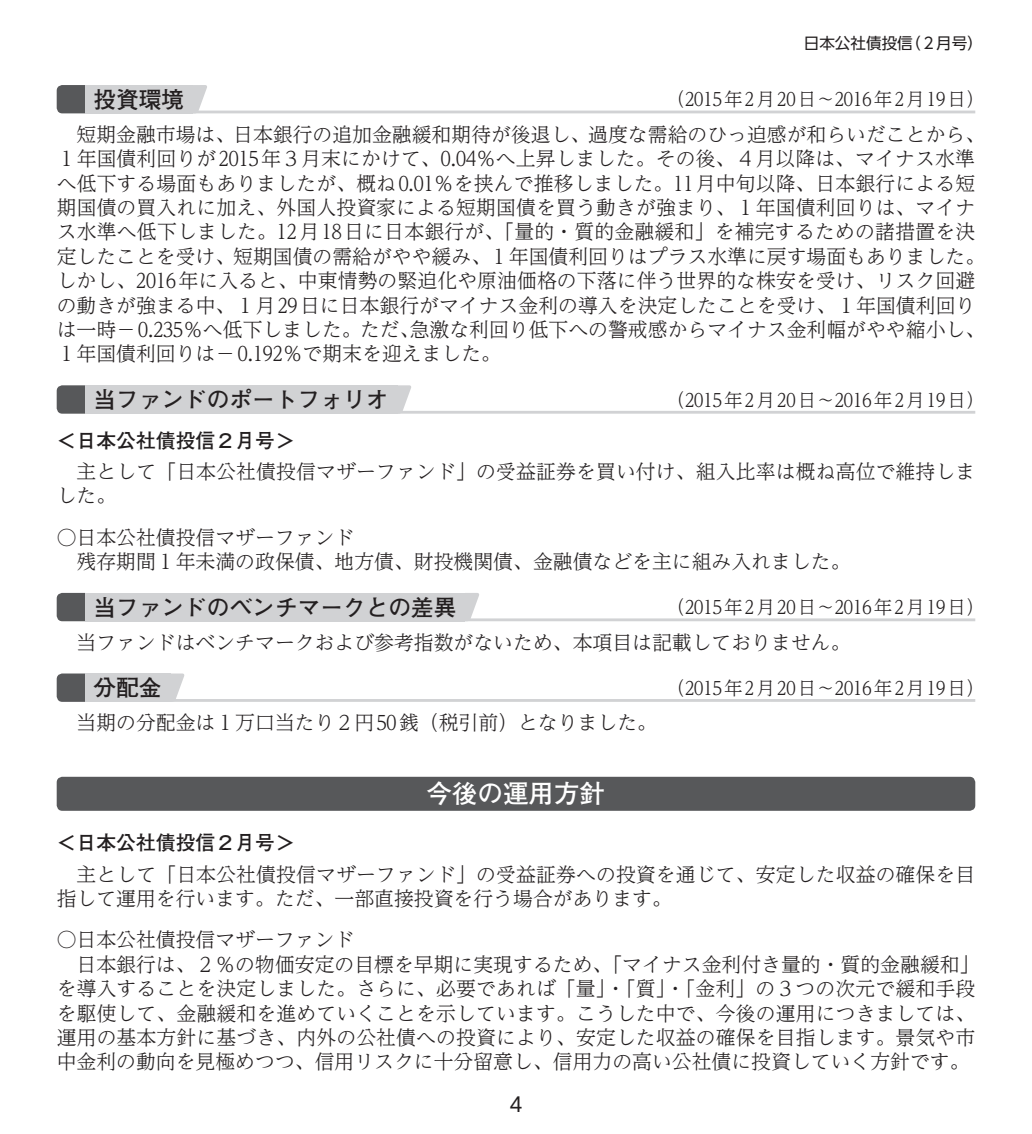
<style>
.page{position:relative;width:1032px;height:1134px;background:#fff}
.page>*{position:absolute;margin:0;border:0;box-sizing:border-box;transform-origin:0 0}
.t1{font:700 25.6px "Futo Go B101 Pro";color:#fff}
.t2{font:700 22.6px "Futo Go B101 Pro";color:#231f20}
.t3{font:300 19.8px/24.4px "UD Reimin Pro";color:#231f20}
.t4{font:700 19.8px "Futo Go B101 Pro";color:#231f20}
.t5{font:19.8px "UD Shin Go Pro";color:#231f20}
.t6{font:300 18.4px "UD Reimin Pro";color:#231f20}
.t7{font:15.6px "UD Shin Go Pro";color:#231f20}
</style>
<div class="page">
<hr style="left:85px;top:111px;width:890px;height:2px;background:#d1d2d4">
<svg style="left:57px;top:85px;width:28px;height:28px"></svg>
<div style="left:85px;top:85px;width:108px;height:28px;background:#d1d2d4"></div>
<svg style="left:193px;top:85px;width:14px;height:26px"></svg>
<hr style="left:85px;top:411px;width:890px;height:3px;background:#d1d2d4">
<svg style="left:57px;top:385px;width:28px;height:29px"></svg>
<div style="left:85px;top:385px;width:312px;height:29px;background:#d1d2d4"></div>
<svg style="left:397px;top:385px;width:15px;height:29px"></svg>
<hr style="left:85px;top:618px;width:890px;height:3px;background:#d1d2d4">
<svg style="left:57px;top:593px;width:28px;height:28px"></svg>
<div style="left:85px;top:593px;width:380px;height:28px;background:#d1d2d4"></div>
<svg style="left:465px;top:593px;width:14px;height:26px"></svg>
<hr style="left:85px;top:699px;width:890px;height:3px;background:#d1d2d4">
<svg style="left:57px;top:673px;width:28px;height:29px"></svg>
<div style="left:85px;top:673px;width:85px;height:29px;background:#d1d2d4"></div>
<svg style="left:170px;top:673px;width:15px;height:26px"></svg>
<div style="left:57px;top:777px;width:918px;height:34px;background:#57585a;border-radius:6px"></div>
<p class="t7" style="left:804px;top:31px;width:181px">日本公社債投信（２月号）</p>
<p class="t2" style="left:94px;top:81px;width:92px">投資環境</p>
<p class="t6" style="left:666px;top:84px;width:319px">（2015年2月 20日～2016年 2月 19日）</p>
<p class="t3" style="left:57px;top:121px;width:930px;text-indent:20px">短期金融市場は、日本銀行の追加金融緩和期待が後退し、過度な需給のひっ迫感が和らいだことから、１ 年国債利回りが2015年３月末にかけて、0.04％へ上昇しました。その後、４月以降は、マイナス水準へ低下する場面もありましたが、概ね 0.01％を挟んで推移しました。11月中旬以降、日本銀行による短期国債の買入れに加え、外国人投資家による短期国債を買う動きが強まり、１ 年国債利回りは、マイナス水準へ低下しました。12月 18日に日本銀行が、「量的・質的金融緩和」を補完するための諸措置を決定したことを受け、短期国債の需給がやや緩み、１ 年国債利回りはプラス水準に戻す場面もありました。しかし、2016年に入ると、中東情勢の緊迫化や原油価格の下落に伴う世界的な株安を受け、リスク回避の動きが強まる中、１ 月29日に日本銀行がマイナス金利の導入を決定したことを受け、１ 年国債利回りは一時－0.235％へ低下しました。ただ、急激な利回り低下への警戒感からマイナス金利幅がやや縮小し、１ 年国債利回りは－0.192％で期末を迎えました。</p>
<p class="t2" style="left:94px;top:381px;width:296px">当ファンドのポートフォリオ</p>
<p class="t6" style="left:666px;top:385px;width:319px">（2015年2月 20日～2016年 2月 19日）</p>
<p class="t4" style="left:57px;top:424px;width:240px">＜日本公社債投信２月号＞</p>
<p class="t3" style="left:57px;top:458px;width:920px;text-indent:20px">主として「日本公社債投信マザーファンド」の受益証券を買い付け、組入比率は概ね高位で維持しました。</p>
<p class="t3" style="left:77px;top:524px;width:775px;text-indent:-20px">○日本公社債投信マザーファンド<br>残存期間１ 年未満の政保債、地方債、財投機関債、金融債などを主に組み入れました。</p>
<p class="t2" style="left:94px;top:589px;width:364px">当ファンドのベンチマークとの差異</p>
<p class="t6" style="left:666px;top:592px;width:319px">（2015年2月 20日～2016年 2月 19日）</p>
<p class="t3" style="left:77px;top:629px;width:775px">当ファンドはベンチマークおよび参考指数がないため、本項目は記載しておりません。</p>
<p class="t2" style="left:94px;top:670px;width:70px">分配金</p>
<p class="t6" style="left:667px;top:673px;width:319px">（2015年2月 20日～2016年 2月 19日）</p>
<p class="t3" style="left:77px;top:710px;width:582px">当期の分配金は１ 万口当たり２円 50銭（税引前）となりました。</p>
<p class="t1" style="left:426px;top:773px;width:180px">今後の運用方針</p>
<p class="t4" style="left:57px;top:827px;width:240px">＜日本公社債投信２月号＞</p>
<p class="t3" style="left:57px;top:861px;width:920px;text-indent:20px">主として「日本公社債投信マザーファンド」の受益証券への投資を通じて、安定した収益の確保を目指して運用を行います。ただ、一部直接投資を行う場合があります。</p>
<p class="t3" style="left:57px;top:927px;width:299px">○日本公社債投信マザーファンド</p>
<p class="t3" style="left:77px;top:951px;width:904px">日本銀行は、２％の物価安定の目標を早期に実現するため、「マイナス金利付き量的・質的金融緩和」</p>
<p class="t3" style="left:57px;top:976px;width:920px">を導入することを決定しました。さらに、必要であれば「量」・「質」・「金利」の３つの次元で緩和手段</p>
<p class="t3" style="left:57px;top:1000px;width:920px">を駆使して、金融緩和を進めていくことを示しています。こうした中で、今後の運用につきましては、</p>
<p class="t3" style="left:57px;top:1024px;width:920px">運用の基本方針に基づき、内外の公社債への投資により、安定した収益の確保を目指します。景気や市</p>
<p class="t3" style="left:57px;top:1049px;width:914px">中金利の動向を見極めつつ、信用リスクに十分留意し、信用力の高い公社債に投資していく方針です。</p>
<p class="t5" style="left:509px;top:1088px;width:15px">4</p>
</div>
